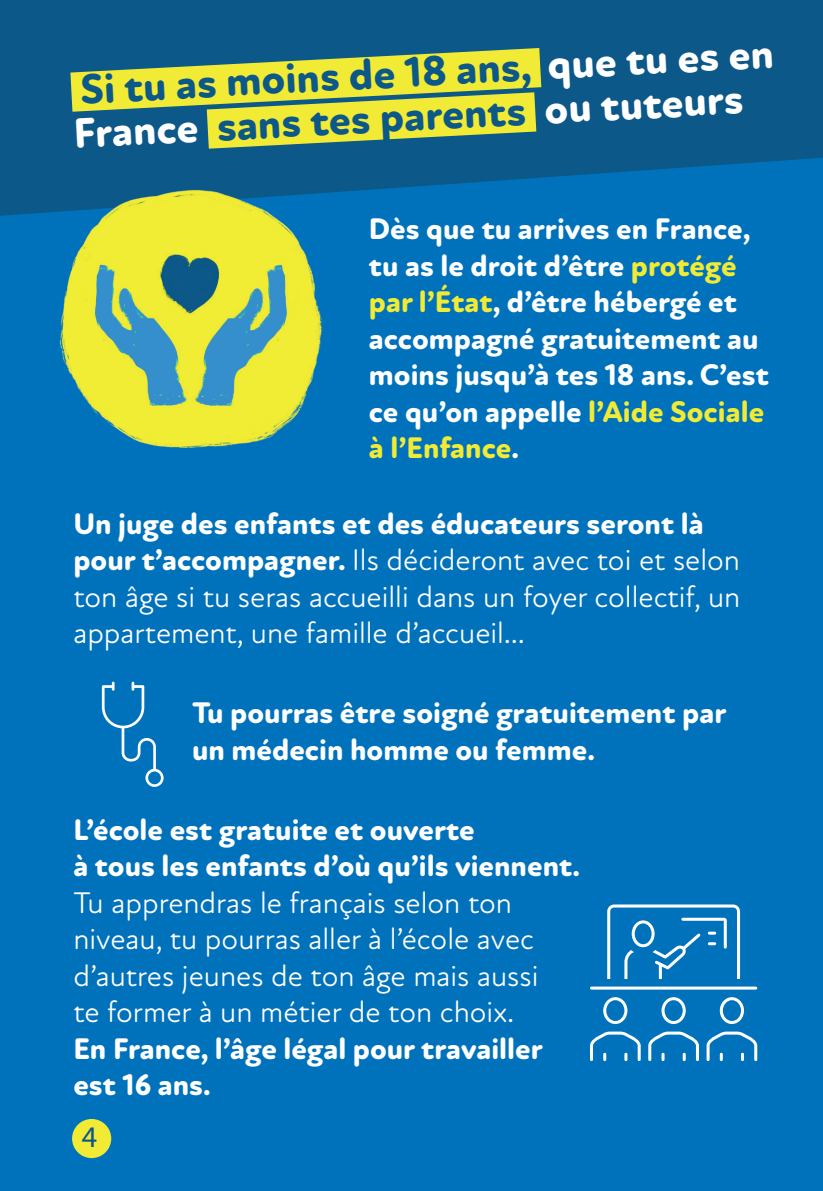
<style>
.page{position:relative;width:823px;height:1191px;background:#fff}
.page>*{position:absolute;margin:0;border:0;box-sizing:border-box;transform-origin:0 0}
.t1{font:800 43.2px/44px "New Atten Round";color:#0b5889}
.t2{font:800 30.4px/36.4px "New Atten Round";color:#fff}
.t3{font:30.4px/36.4px "New Atten Round";color:#fff}
.t4{font:30px "Myriad Pro";color:#0b5889}
.s1{color:#fff}
.s2{color:#f1eb35}
.s3{font-weight:800}
</style>
<div class="page">
<div style="left:0;top:303px;width:822px;height:888px;background:#0072bc"></div>
<div style="left:0;top:0;width:822px;height:235px;background:#0b5889"></div>
<svg style="left:0;top:158px;width:822px;height:145px;fill:#0072bc"></svg>
<div style="left:72px;top:1119px;width:39px;height:39px;background:#f1eb35;border-radius:50%"></div>
<svg style="left:70px;top:48px;width:471px;height:64px"></svg>
<svg style="left:166px;top:71px;width:410px;height:99px"></svg>
<svg style="left:101px;top:681px;width:63px;height:106px"></svg>
<svg style="left:590px;top:997px;width:168px;height:64px"></svg>
<div style="left:718px;top:1051px;width:5px;height:11px;background:#fff;border-radius:3px"></div>
<div style="left:717px;top:1050px;width:7px;height:13px;border:2px solid #0072bc;border-radius:3px"></div>
<div style="left:739px;top:1051px;width:5px;height:11px;background:#fff;border-radius:3px"></div>
<div style="left:738px;top:1050px;width:7px;height:13px;border:2px solid #0072bc;border-radius:3px"></div>
<div style="left:588px;top:985px;width:170px;height:5px;background:#fff;border-radius:3px"></div>
<div style="left:587px;top:984px;width:172px;height:8px;border:2px solid #0072bc;border-radius:3px"></div>
<svg style="left:607px;top:904px;width:134px;height:75px"></svg>
<div style="left:706px;top:930px;width:11px;height:5px;background:#fff;border-radius:3px"></div>
<div style="left:705px;top:929px;width:13px;height:8px;border:2px solid #0072bc;border-radius:3px"></div>
<div style="left:706px;top:941px;width:11px;height:5px;background:#fff;border-radius:3px"></div>
<div style="left:705px;top:940px;width:13px;height:7px;border:2px solid #0072bc;border-radius:3px"></div>
<img style="left:59px;top:184px;width:264px;height:264px">
<h1 class="t1" style="left:70px;top:69px;width:704px;rotate:-3deg">Si tu as moins de 18 ans, <span class="s1">que tu es en<br>France</span> sans tes parents <span class="s1">ou tuteurs</span></h1>
<p class="t2" style="left:369px;top:212px;width:401px">Dès que tu arrives en France, tu as le droit d’être <span class="s2">protégé par l’État</span>, d’être hébergé et accompagné gratuitement au moins jusqu’à tes 18 ans. C’est ce qu’on appelle <span class="s2">l’Aide Sociale à l’Enfance</span>.</p>
<p class="t3" style="left:73px;top:505px;width:668px"><span class="s3">Un juge des enfants et des éducateurs seront là pour t’accompagner.</span> Ils décideront avec toi et selon ton âge si tu seras accueilli dans un foyer collectif, un appartement, une famille d’accueil…</p>
<p class="t2" style="left:192px;top:695px;width:535px">Tu pourras être soigné gratuitement par un médecin homme ou femme.</p>
<p class="t2" style="left:73px;top:812px;width:508px">L’école est gratuite et ouverte<br>à tous les enfants d’où qu’ils viennent.</p>
<p class="t3" style="left:73px;top:884px;width:466px">Tu apprendras le français selon ton niveau, tu pourras aller à l’école avec d’autres jeunes de ton âge mais aussi te former à un métier de ton choix.</p>
<p class="t2" style="left:73px;top:1031px;width:470px">En France, l’âge légal pour travailler est 16 ans.</p>
<p class="t4" style="left:82px;top:1118px;width:17px">4</p>
</div>
